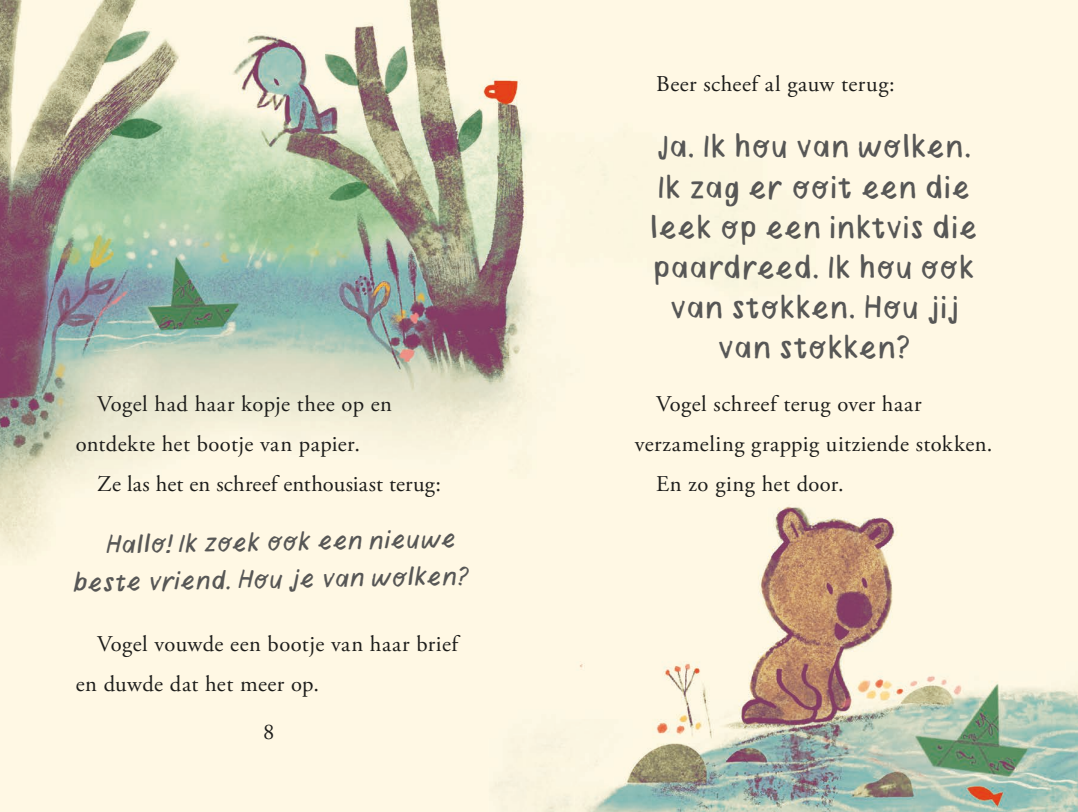
<style>
.page{position:relative;width:1078px;height:812px;background:#fff}
.page>*{position:absolute;margin:0;border:0;box-sizing:border-box;transform-origin:0 0}
.t1{font:45px/40px "Bear And Bird";letter-spacing:-.025em;color:#575756;text-align:center}
.t2{font:italic 36.25px/37.5px "Bear And Bird";color:#575756;text-align:center}
.t3{font:22.5px/40px "Adobe Garamond Pro";letter-spacing:.02em;color:#1d1d1b}
</style>
<div class="page">
<img style="left:0;top:0;width:1077px;height:811px">
<p class="t3" style="left:76px;top:385px;width:317px;text-indent:21px">Vogel had haar kopje thee op en ontdekte het bootje van papier.</p>
<p class="t3" style="left:97px;top:465px;width:345px">Ze las het en schreef enthousiast terug:</p>
<h2 class="t2" style="left:70px;top:527px;width:397px;rotate:-1deg">Hallo! Ik zoek ook een nieuwe beste vriend. Hou je van wolken?</h2>
<p class="t3" style="left:76px;top:625px;width:383px;text-indent:21px">Vogel vouwde een bootje van haar brief en duwde dat het meer op.</p>
<p class="t3" style="left:263px;top:712px;width:13px">8</p>
<p class="t3" style="left:656px;top:65px;width:240px">Beer scheef al gauw terug:</p>
<h1 class="t1" style="left:649px;top:128px;width:330px">Ja. Ik hou van wolken.<br>Ik zag er ooit een die leek op een inktvis die paardreed. Ik hou ook van stokken. Hou jij van stokken?</h1>
<p class="t3" style="left:656px;top:385px;width:267px">Vogel schreef terug over haar</p>
<p class="t3" style="left:634px;top:425px;width:359px">verzameling grappig uitziende stokken.</p>
<p class="t3" style="left:656px;top:465px;width:189px">En zo ging het door.</p>
</div>
